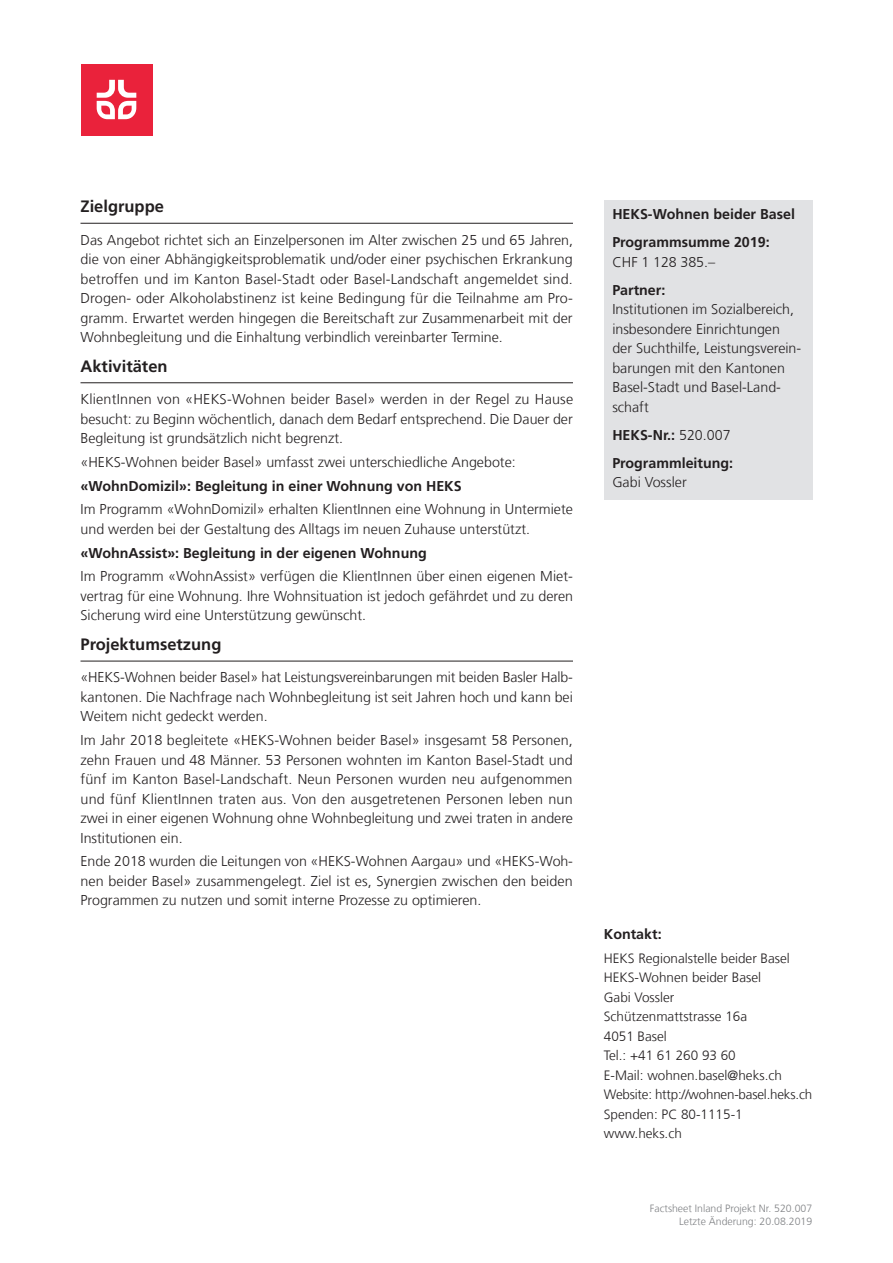
<style>
.page{position:relative;width:893px;height:1263px;background:#fff}
.page>*{position:absolute;margin:0;border:0;box-sizing:border-box;transform-origin:0 0}
.Untertitel{font:700 16.5px "Frutiger LT Com";color:#231f20}
.text{font:300 14.25px/19.5px "Frutiger LT Com";color:#231f20;text-align:justify}
.kasten{font:300 14.25px/19.5px "Frutiger LT Com";color:#231f20}
.text-2{font:700 14.25px "Frutiger LT Com";color:#231f20}
.kasten-2{font:700 14.25px/19.5px "Frutiger LT Com";color:#231f20}
.Kontakt{font:300 13.5px "Frutiger LT Com";color:#231f20}
.t1{font:300 10.5px/12.6px "Frutiger LT Com";color:#808285;text-align:right}
.s1{font-weight:300}
.s2{font-weight:700}
</style>
<div class="page">
<hr style="left:81px;top:223px;width:492px;height:1px;background:#231f20">
<hr style="left:81px;top:382px;width:492px;height:1px;background:#231f20">
<hr style="left:81px;top:661px;width:492px;height:1px;background:#231f20">
<div style="left:604px;top:200px;width:208px;height:299px;background:#e1e2e4"></div>
<div style="left:81px;top:64px;width:71px;height:71px;background:#ea223b"></div>
<svg style="left:97px;top:80px;width:39px;height:39px"></svg>
<p class="Untertitel" style="left:81px;top:197px;width:85px">Zielgruppe</p>
<p class="text" style="left:81px;top:230px;width:494px">Das Angebot richtet sich an Einzelpersonen im Alter zwischen 25 und 65 Jahren, die von einer Abhängigkeitsproblematik und/oder einer psychischen Erkrankung betroffen und im Kanton Basel-Stadt oder Basel-Landschaft angemeldet sind.<br>Drogen- oder Alkoholabstinenz ist keine Bedingung für die Teilnahme am Pro&shy;gramm. Erwartet werden hingegen die Bereitschaft zur Zusammenarbeit mit der Wohnbegleitung und die Einhaltung verbindlich vereinbarter Termine.</p>
<p class="Untertitel" style="left:81px;top:356px;width:89px">Aktivitäten</p>
<p class="text" style="left:81px;top:389px;width:494px">KlientInnen von «HEKS-Wohnen beider Basel» werden in der Regel zu Hause besucht: zu Beginn wöchentlich, danach dem Bedarf entsprechend. Die Dauer der Begleitung ist grundsätzlich nicht begrenzt.</p>
<p class="text" style="left:81px;top:452px;width:437px">«HEKS-Wohnen beider Basel» umfasst zwei unterschiedliche Angebote:</p>
<p class="text-2" style="left:81px;top:477px;width:383px">«WohnDomizil»: Begleitung in einer Wohnung von HEKS</p>
<p class="text" style="left:81px;top:500px;width:494px">Im Programm «WohnDomizil» erhalten KlientInnen eine Wohnung in Untermiete und werden bei der Gestaltung des Alltags im neuen Zuhause unterstützt.</p>
<p class="text-2" style="left:81px;top:544px;width:348px">«WohnAssist»: Begleitung in der eigenen Wohnung</p>
<p class="text" style="left:81px;top:567px;width:494px">Im Programm «WohnAssist» verfügen die KlientInnen über einen eigenen Miet&shy;vertrag für eine Wohnung. Ihre Wohnsituation ist jedoch gefährdet und zu deren Sicherung wird eine Unterstützung gewünscht.</p>
<p class="Untertitel" style="left:81px;top:635px;width:142px">Projektumsetzung</p>
<p class="text" style="left:81px;top:668px;width:494px">«HEKS-Wohnen beider Basel» hat Leistungsvereinbarungen mit beiden Basler Halb&shy;kantonen. Die Nachfrage nach Wohnbegleitung ist seit Jahren hoch und kann bei Weitem nicht gedeckt werden.</p>
<p class="text" style="left:81px;top:730px;width:494px">Im Jahr 2018 begleitete «HEKS-Wohnen beider Basel» insgesamt 58 Personen, zehn Frauen und 48 Männer. 53 Personen wohnten im Kanton Basel-Stadt und fünf im Kanton Basel-Landschaft. Neun Personen wurden neu aufgenommen und fünf KlientInnen traten aus. Von den ausgetretenen Personen leben nun zwei in einer eigenen Wohnung ohne Wohnbegleitung und zwei traten in andere Institutionen ein.</p>
<p class="text" style="left:81px;top:852px;width:494px">Ende 2018 wurden die Leitungen von «HEKS-Wohnen Aargau» und «HEKS-Woh&shy;nen beider Basel» zusammengelegt. Ziel ist es, Synergien zwischen den beiden Programmen zu nutzen und somit interne Prozesse zu optimieren.</p>
<p class="kasten-2" style="left:612px;top:204px;width:184px">HEKS-Wohnen beider Basel</p>
<p class="kasten-2" style="left:612px;top:232px;width:159px">Programmsumme 2019:<br><span class="s1">CHF 1 128 385.–</span></p>
<p class="kasten" style="left:612px;top:280px;width:190px"><span class="s2">Partner:<br></span>Institutionen im Sozialbereich, insbesondere Einrichtungen der Suchthilfe, Leistungsverein&shy;barungen mit den Kantonen<br>Basel-Stadt und Basel-Land&shy;schaft</p>
<p class="kasten-2" style="left:612px;top:425px;width:120px">HEKS-Nr.: <span class="s1">520.007</span></p>
<p class="kasten-2" style="left:612px;top:453px;width:122px">Programmleitung:<br><span class="s1">Gabi Vossler</span></p>
<p class="text-2" style="left:604px;top:926px;width:59px">Kontakt:</p>
<p class="Kontakt" style="left:604px;top:950px;width:188px">HEKS Regionalstelle beider Basel</p>
<p class="Kontakt" style="left:604px;top:970px;width:159px">HEKS-Wohnen beider Basel</p>
<p class="Kontakt" style="left:604px;top:989px;width:72px">Gabi Vossler</p>
<p class="Kontakt" style="left:604px;top:1009px;width:145px">Schützenmattstrasse 16a</p>
<p class="Kontakt" style="left:604px;top:1028px;width:65px">4051 Basel</p>
<p class="Kontakt" style="left:604px;top:1048px;width:133px">Tel.: +41 61 260 93 60</p>
<p class="Kontakt" style="left:604px;top:1067px;width:180px">E-Mail: wohnen.basel@heks.ch</p>
<p class="Kontakt" style="left:604px;top:1087px;width:210px">Website: http://wohnen-basel.heks.ch</p>
<p class="Kontakt" style="left:604px;top:1106px;width:140px">Spenden: PC 80-1115-1</p>
<p class="Kontakt" style="left:604px;top:1126px;width:80px">www.heks.ch</p>
<p class="t1" style="left:650px;top:1202px;width:164px">Factsheet Inland Projekt Nr. 520.007<br>Letzte Änderung: 20.08.2019</p>
</div>
